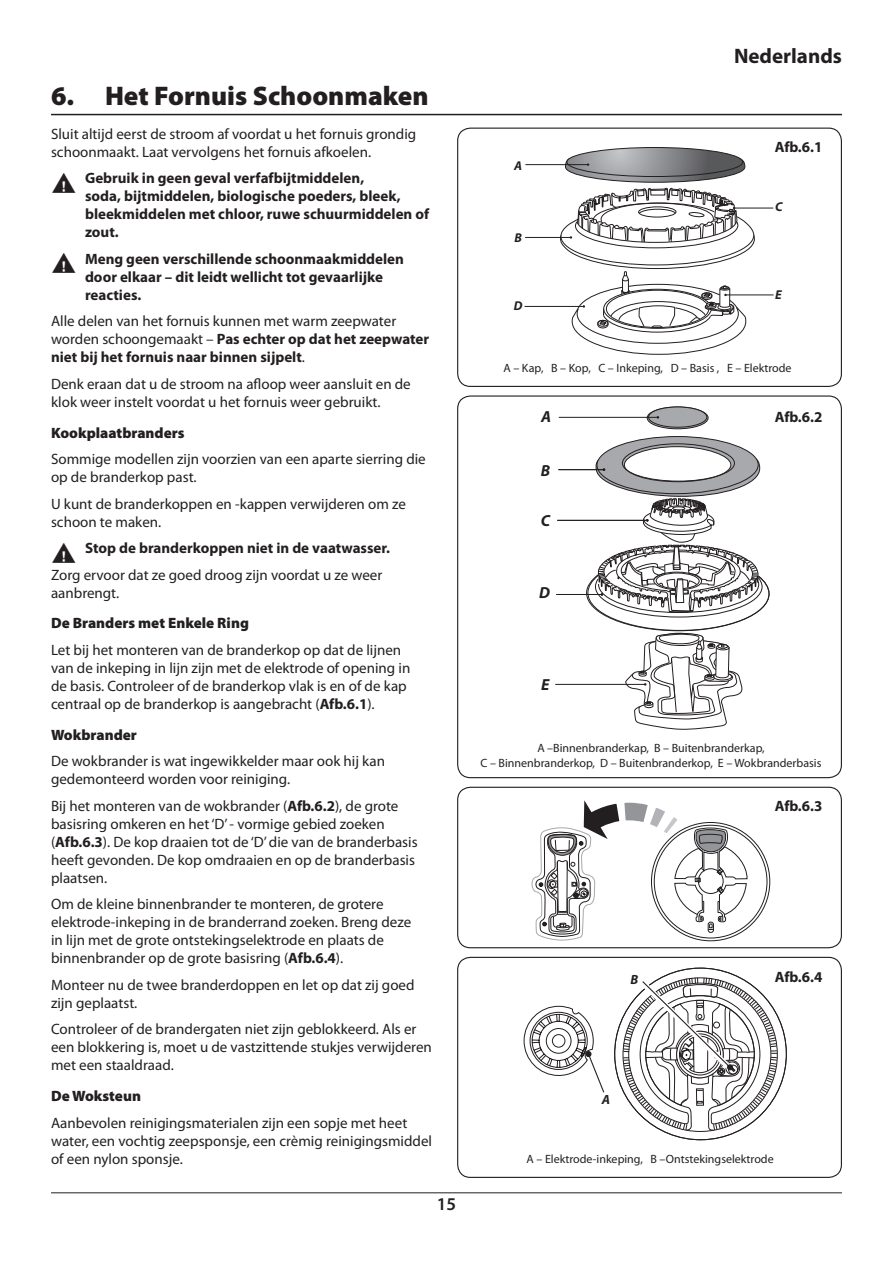
<style>
.page{position:relative;width:893px;height:1263px;background:#fff}
.page>*{position:absolute;margin:0;border:0;box-sizing:border-box;transform-origin:0 0}
.Heading_1{font:900 27px "Myriad Pro";color:#231f20}
.t1{font:700 21px "Myriad Pro";color:#231f20}
.t2{font:600 18px "Myriad Pro";color:#231f20}
.t3{font:italic 700 16.05px "Myriad Pro";color:#231f20}
.Body{font:15px/18px "Myriad Pro";color:#231f20}
.t4{font:700 15px/18px "Myriad Pro";color:#231f20}
.t5{font:900 15px "Myriad Pro";color:#231f20}
.t6{font:italic 700 13.35px "Myriad Pro";color:#231f20}
.t7{font:italic 700 12.75px "Myriad Pro";color:#231f20}
.Body_centre{font:12px/14.4px "Myriad Pro";color:#231f20;text-align:center}
.s1{font-weight:700}
</style>
<div class="page">
<hr style="left:51px;top:1192px;width:791px;height:1px;background:#231f20">
<svg style="left:647px;top:407px;width:61px;height:22px"></svg>
<div style="left:647px;top:406px;width:62px;height:23px;border:1px solid #231f20;border-radius:50%"></div>
<div style="left:649px;top:407px;width:58px;height:20px;background:#a8a9ad;border-radius:50%"></div>
<div style="left:648px;top:407px;width:59px;height:20px;border:1px solid #231f20;border-radius:50%"></div>
<hr style="left:559px;top:417px;width:99px;height:1px;background:#231f20">
<hr style="left:558px;top:469px;width:46px;height:1px;background:#231f20">
<hr style="left:557px;top:520px;width:90px;height:1px;background:#231f20">
<hr style="left:556px;top:594px;width:46px;height:1px;background:#231f20">
<hr style="left:555px;top:684px;width:90px;height:1px;background:#231f20">
<svg style="left:586px;top:436px;width:184px;height:294px"></svg>
<hr style="left:525px;top:164px;width:63px;height:1px;background:#231f20">
<hr style="left:525px;top:237px;width:46px;height:1px;background:#231f20">
<hr style="left:725px;top:294px;width:49px;height:1px;background:#231f20">
<hr style="left:734px;top:208px;width:39px;height:1px;background:#231f20">
<hr style="left:525px;top:306px;width:59px;height:1px;background:#231f20">
<svg style="left:560px;top:147px;width:195px;height:208px"></svg>
<div style="left:457px;top:128px;width:385px;height:259px;border:1px solid #231f20;border-radius:13px"></div>
<svg style="left:531px;top:800px;width:217px;height:142px"></svg>
<div style="left:457px;top:787px;width:385px;height:161px;border:1px solid #231f20;border-radius:13px"></div>
<svg style="left:523px;top:967px;width:264px;height:174px"></svg>
<div style="left:457px;top:957px;width:385px;height:221px;border:1px solid #231f20;border-radius:13px"></div>
<hr style="left:51px;top:114px;width:791px;height:1px;background:#231f20">
<div style="left:770px;top:965px;width:63px;height:21px;background:#fff"></div>
<p class="Heading_1" style="left:51px;top:81px;width:379px">6. Het Fornuis Schoonmaken</p>
<p class="Body" style="left:51px;top:125px;width:367px">Sluit altijd eerst de stroom af voordat u het fornuis grondig schoonmaakt. Laat vervolgens het fornuis afkoelen.</p>
<p class="t4" style="left:85px;top:169px;width:346px;text-indent:-34px">■ Gebruik in geen geval verfafbijtmiddelen,<br>soda, bijtmiddelen, biologische poeders, bleek, bleekmiddelen met chloor, ruwe schuurmiddelen of zout.</p>
<p class="t4" style="left:85px;top:249px;width:320px;text-indent:-34px">■ Meng geen verschillende schoonmaakmiddelen door elkaar – dit leidt wellicht tot gevaarlijke reacties.</p>
<p class="Body" style="left:51px;top:312px;width:380px">Alle delen van het fornuis kunnen met warm zeepwater worden schoongemaakt – <span class="s1">Pas echter op dat het zeepwater niet bij het fornuis naar binnen sijpelt</span>.</p>
<p class="Body" style="left:51px;top:375px;width:361px">Denk eraan dat u de stroom na afloop weer aansluit en de klok weer instelt voordat u het fornuis weer gebruikt.</p>
<p class="t5" style="left:51px;top:424px;width:135px">Kookplaatbranders</p>
<p class="Body" style="left:51px;top:450px;width:376px">Sommige modellen zijn voorzien van een aparte sierring die op de branderkop past.</p>
<p class="Body" style="left:51px;top:494px;width:356px">U kunt de branderkoppen en -kappen verwijderen om ze schoon te maken.</p>
<p class="t4" style="left:51px;top:539px;width:341px">■ Stop de branderkoppen niet in de vaatwasser.</p>
<p class="Body" style="left:51px;top:565px;width:333px">Zorg ervoor dat ze goed droog zijn voordat u ze weer aanbrengt.</p>
<p class="t5" style="left:51px;top:615px;width:199px">De Branders met Enkele Ring</p>
<p class="Body" style="left:51px;top:641px;width:361px">Let bij het monteren van de branderkop op dat de lijnen van de inkeping in lijn zijn met de elektrode of opening in de basis. Controleer of de branderkop vlak is en of de kap centraal op de branderkop is aangebracht (<span class="s1">Afb.6.1</span>).</p>
<p class="t5" style="left:51px;top:726px;width:87px">Wokbrander</p>
<p class="Body" style="left:51px;top:752px;width:336px">De wokbrander is wat ingewikkelder maar ook hij kan gedemonteerd worden voor reiniging.</p>
<p class="Body" style="left:51px;top:796px;width:368px">Bij het monteren van de wokbrander (<span class="s1">Afb.6.2</span>), de grote basisring omkeren en het ‘D’ - vormige gebied zoeken (<span class="s1">Afb.6.3</span>). De kop draaien tot de ‘D’ die van de branderbasis heeft gevonden. De kop omdraaien en op de branderbasis plaatsen.</p>
<p class="Body" style="left:51px;top:895px;width:362px">Om de kleine binnenbrander te monteren, de grotere elektrode-inkeping in de branderrand zoeken. Breng deze in lijn met de grote ontstekingselektrode en plaats de binnenbrander op de grote basisring (<span class="s1">Afb.6.4</span>).</p>
<p class="Body" style="left:51px;top:975px;width:365px">Monteer nu de twee branderdoppen en let op dat zij goed zijn geplaatst.</p>
<p class="Body" style="left:51px;top:1020px;width:382px">Controleer of de brandergaten niet zijn geblokkeerd. Als er een blokkering is, moet u de vastzittende stukjes verwijderen met een staaldraad.</p>
<p class="t5" style="left:51px;top:1087px;width:91px">De Woksteun</p>
<p class="Body" style="left:51px;top:1113px;width:383px">Aanbevolen reinigingsmaterialen zijn een sopje met heet water, een vochtig zeepsponsje, een crèmig reinigingsmiddel of een nylon sponsje.</p>
<p class="t2" style="left:437px;top:1193px;width:21px">15</p>
<h2 class="t1" style="left:734px;top:42px;width:109px">Nederlands</h2>
<p class="t7" style="left:514px;top:157px;width:9px">A</p>
<p class="t7" style="left:514px;top:230px;width:9px">B</p>
<p class="t7" style="left:514px;top:298px;width:10px">D</p>
<p class="t4" style="left:775px;top:138px;width:49px">Afb.6.1</p>
<p class="t7" style="left:775px;top:199px;width:9px">C</p>
<p class="t7" style="left:775px;top:287px;width:8px">E</p>
<p class="Body_centre" style="left:503px;top:361px;width:290px">A – Kap, B – Kop, C – Inkeping, D – Basis , E – Elektrode</p>
<p class="t3" style="left:541px;top:407px;width:11px">A</p>
<p class="t3" style="left:541px;top:460px;width:11px">B</p>
<p class="t3" style="left:541px;top:510px;width:11px">C</p>
<p class="t3" style="left:539px;top:583px;width:12px">D</p>
<p class="t3" style="left:541px;top:674px;width:10px">E</p>
<p class="t4" style="left:775px;top:408px;width:49px">Afb.6.2</p>
<p class="Body_centre" style="left:481px;top:741px;width:342px">A –Binnenbranderkap, B – Buitenbranderkap,<br>C – Binnenbranderkop, D – Buitenbranderkop, E – Wokbranderbasis</p>
<p class="t6" style="left:631px;top:971px;width:9px">B</p>
<p class="t6" style="left:602px;top:1090px;width:10px">A</p>
<p class="t4" style="left:775px;top:797px;width:49px">Afb.6.3</p>
<p class="t4" style="left:775px;top:967px;width:49px">Afb.6.4</p>
<p class="Body_centre" style="left:527px;top:1152px;width:249px">A – Elektrode-inkeping, B –Ontstekingselektrode</p>
</div>
